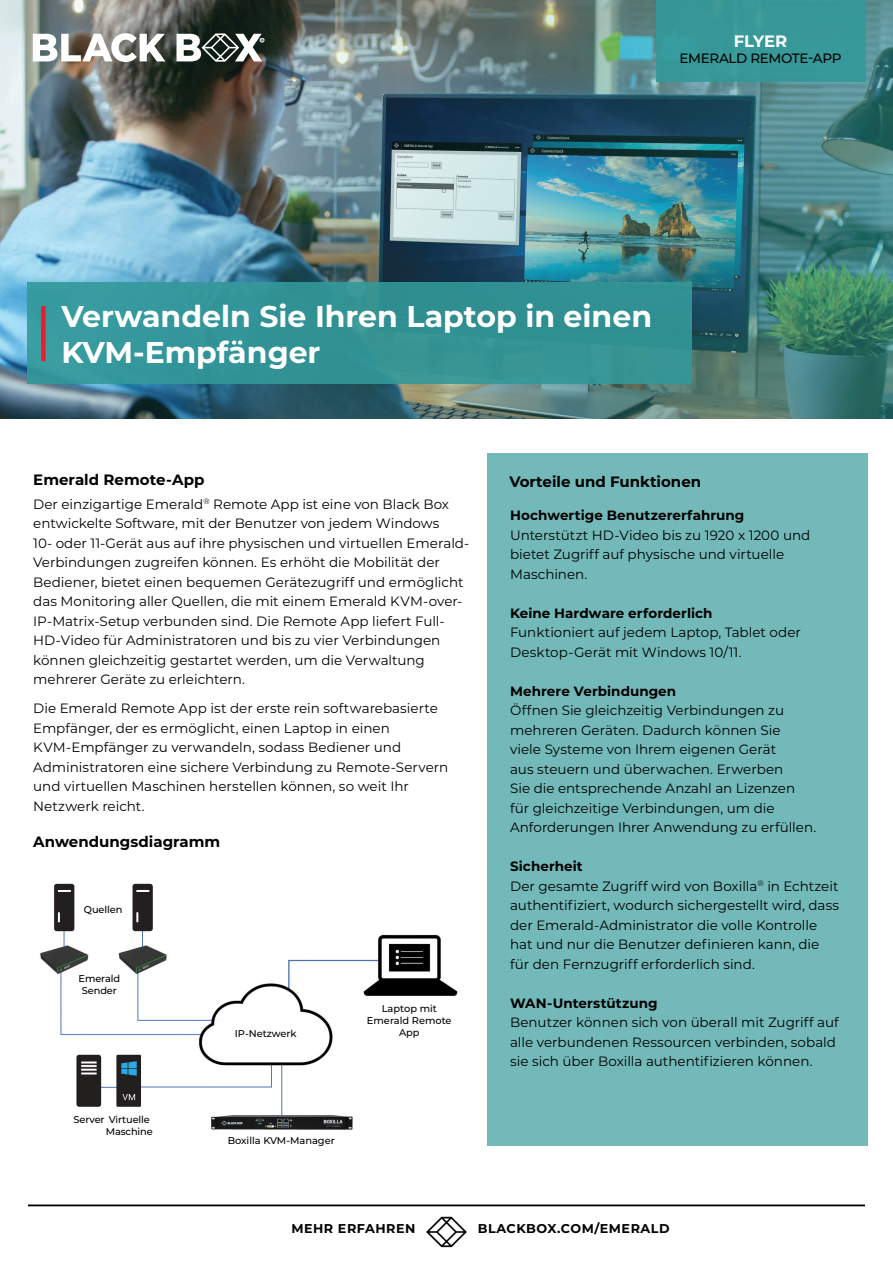
<style>
.page{position:relative;width:893px;height:1263px;background:#fff}
.page>*{position:absolute;margin:0;border:0;box-sizing:border-box;transform-origin:0 0}
.t1{font:700 30px/36px "Montserrat";color:#fff}
.t2{font:700 16.5px "Montserrat";letter-spacing:-.005em;color:#fff}
.t3{font:700 15px "Montserrat";color:#000}
.t4{font:13.5px/19.5px "Montserrat";color:#000}
.t5{font:700 13.5px "Montserrat";letter-spacing:.005em;color:#000}
.t6{font:500 13.5px "Montserrat";letter-spacing:-.025em;color:#000}
.t7{font:700 12.75px "Montserrat";letter-spacing:.04em;color:#000}
.t8{font:700 12.75px "Montserrat";letter-spacing:.04em;color:#000101}
.t9{font:500 9.9px/12.3px "Montserrat";letter-spacing:-.01em;color:#000;text-align:center}
.s1{font-weight:700}
</style>
<div class="page">
<hr style="left:28px;top:1204px;width:837px;height:2px;background:#000">
<img style="left:426px;top:1216px;width:41px;height:32px">
<img style="left:0;top:0;width:893px;height:419px">
<svg style="left:33px;top:33px;width:132px;height:29px"></svg>
<svg style="left:176px;top:33px;width:88px;height:29px"></svg>
<div style="left:656px;top:0;width:209px;height:82px;background:#399"></div>
<div style="left:27px;top:282px;width:665px;height:102px;background:#399"></div>
<div style="left:41px;top:306px;width:5px;height:55px;background:#e91d2d"></div>
<div style="left:487px;top:453px;width:380px;height:693px;background:#73b9b9"></div>
<img style="left:40px;top:883px;width:418px;height:247px">
<p class="t2" style="left:734px;top:29px;width:55px">FLYER</p>
<p class="t6" style="left:680px;top:49px;width:163px">EMERALD REMOTE-APP</p>
<h1 class="t1" style="left:61px;top:297px;width:592px">Verwandeln Sie Ihren Laptop in einen<br>KVM-Empfänger</h1>
<p class="t3" style="left:33px;top:469px;width:173px">Emerald Remote-App</p>
<p class="t4" style="left:33px;top:494px;width:438px">Der einzigartige Emerald<sup>®</sup> Remote App ist eine von Black Box entwickelte Software, mit der Benutzer von jedem Windows<br>10- oder 11-Gerät aus auf ihre physischen und virtuellen Emerald-Verbindungen zugreifen können. Es erhöht die Mobilität der Bediener, bietet einen bequemen Gerätezugriff und ermöglicht das Monitoring aller Quellen, die mit einem Emerald KVM-over-IP-Matrix-Setup verbunden sind. Die Remote App liefert Full-HD-Video für Administratoren und bis zu vier Verbindungen können gleichzeitig gestartet werden, um die Verwaltung mehrerer Geräte zu erleichtern.</p>
<p class="t4" style="left:33px;top:698px;width:417px">Die Emerald Remote App ist der erste rein softwarebasierte Empfänger, der es ermöglicht, einen Laptop in einen KVM-Empfänger zu verwandeln, sodass Bediener und Administratoren eine sichere Verbindung zu Remote-Servern und virtuellen Maschinen herstellen können, so weit Ihr Netzwerk reicht.</p>
<p class="t3" style="left:33px;top:831px;width:189px">Anwendungsdiagramm</p>
<p class="t9" style="left:84px;top:902px;width:40px">Quellen</p>
<p class="t9" style="left:79px;top:971px;width:43px">Emerald<br>Sender</p>
<p class="t9" style="left:106px;top:1113px;width:49px;text-align:left;text-indent:-32px">Server Virtuelle<br>Maschine</p>
<p class="t9" style="left:367px;top:1002px;width:86px">Laptop mit<br>Emerald Remote</p>
<p class="t9" style="left:235px;top:1027px;width:63px">IP-Netzwerk</p>
<p class="t9" style="left:399px;top:1026px;width:22px">App</p>
<p class="t9" style="left:228px;top:1134px;width:109px">Boxilla KVM-Manager</p>
<p class="t3" style="left:509px;top:471px;width:193px">Vorteile und Funktionen</p>
<p class="t5" style="left:510px;top:506px;width:236px">Hochwertige Benutzererfahrung</p>
<p class="t4" style="left:510px;top:525px;width:302px">Unterstützt HD-Video bis zu 1920 x 1200 und bietet Zugriff auf physische und virtuelle<br>Maschinen.</p>
<p class="t5" style="left:510px;top:603px;width:204px">Keine Hardware erforderlich</p>
<p class="t4" style="left:510px;top:622px;width:292px">Funktioniert auf jedem Laptop, Tablet oder<br>Desktop-Gerät mit Windows 10/11.</p>
<p class="t5" style="left:510px;top:681px;width:168px">Mehrere Verbindungen</p>
<p class="t4" style="left:510px;top:700px;width:308px">Öffnen Sie gleichzeitig Verbindungen zu mehreren Geräten. Dadurch können Sie<br>viele Systeme von Ihrem eigenen Gerät<br>aus steuern und überwachen. Erwerben<br>Sie die entsprechende Anzahl an Lizenzen für gleichzeitige Verbindungen, um die Anforderungen Ihrer Anwendung zu erfüllen.</p>
<p class="t4" style="left:510px;top:856px;width:331px"><span class="s1">Sicherheit<br></span>Der gesamte Zugriff wird von Boxilla<sup>®</sup> in Echtzeit authentifiziert, wodurch sichergestellt wird, dass der Emerald-Administrator die volle Kontrolle hat und nur die Benutzer definieren kann, die für den Fernzugriff erforderlich sind.</p>
<p class="t5" style="left:510px;top:993px;width:149px">WAN-Unterstützung</p>
<p class="t4" style="left:510px;top:1012px;width:330px">Benutzer können sich von überall mit Zugriff auf alle verbundenen Ressourcen verbinden, sobald sie sich über Boxilla authentifizieren können.</p>
<p class="t8" style="left:291px;top:1219px;width:126px">MEHR ERFAHREN</p>
<p class="t7" style="left:478px;top:1219px;width:193px">BLACKBOX.COM/EMERALD</p>
</div>
